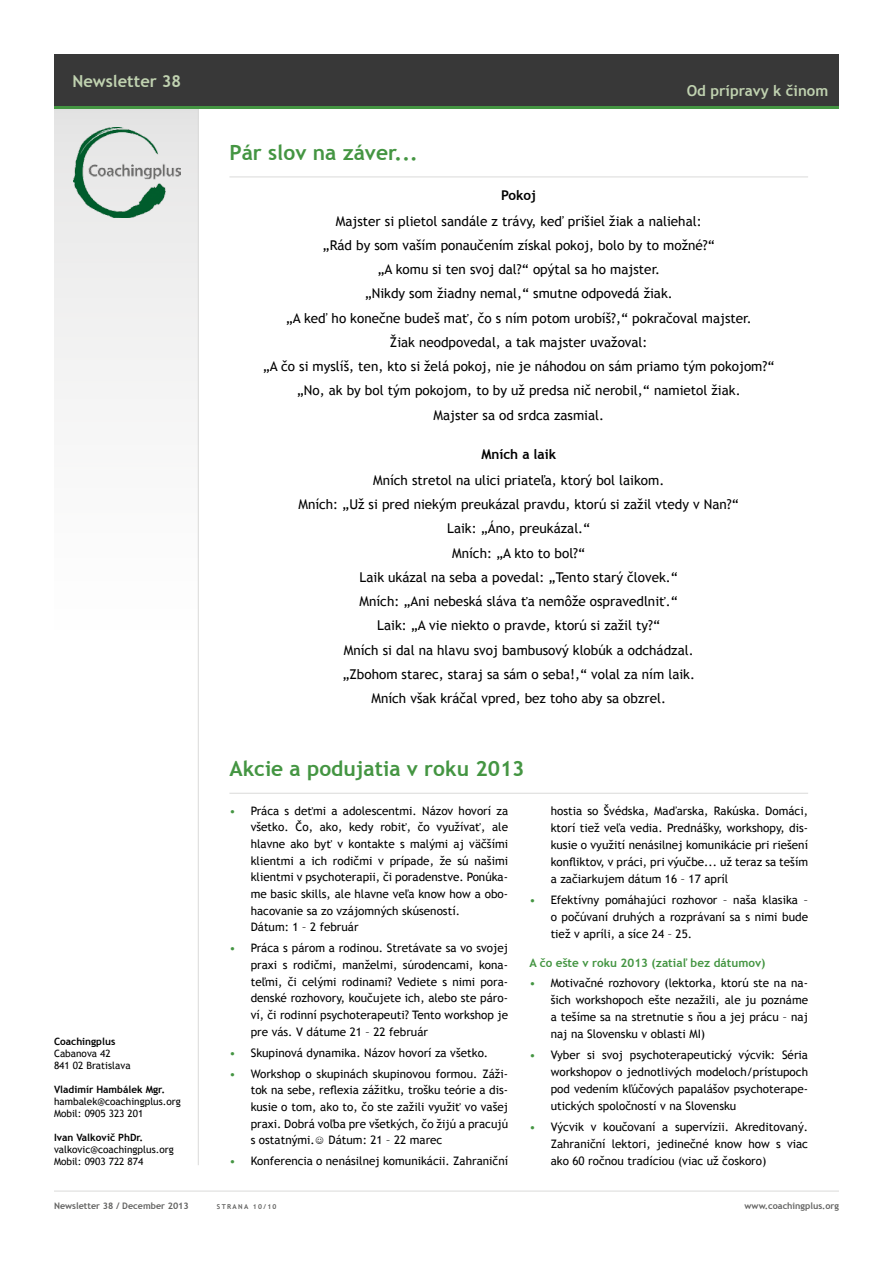
<style>
.page{position:relative;width:893px;height:1263px;background:#fff}
.page>*{position:absolute;margin:0;border:0;box-sizing:border-box;transform-origin:0 0}
.t1{font:700 21px "Trebuchet MS";color:#449542}
.t2{font:700 16.5px "Trebuchet MS";color:#c0d2b0}
.t3{font:700 15px "Trebuchet MS";color:#c0d2b0}
.t4{font:13.5px/24.3px "Trebuchet MS";color:#000;text-align:center}
.t5{font:700 13.5px "Trebuchet MS";color:#000}
.t6{font:11.7px/16.6px "Trebuchet MS";color:#000;text-align:justify}
.t7{font:700 11.7px "Trebuchet MS";color:#449542}
.t8{font:10.05px/12px "Trebuchet MS";color:#000}
.t9{font:700 10.05px "Trebuchet MS";color:#000}
.t10{font:700 9px "Trebuchet MS";color:#636362}
.t11{font:700 6.75px "Trebuchet MS";letter-spacing:.2em;color:#636362}
.s1{color:#449542}
</style>
<div class="page">
<div style="left:54px;top:106px;width:145px;height:525px;background:linear-gradient(to bottom,#e5e5e5,#fff)"></div>
<hr style="left:54px;top:1191px;width:785px;height:1px;background:#dadad9">
<hr style="left:198px;top:108px;width:1px;height:1057px;background:#dadad9">
<div style="left:54px;top:54px;width:785px;height:53px;background:#383838"></div>
<hr style="left:54px;top:106px;width:785px;height:3px;background:#449542">
<img style="left:74px;top:127px;width:106px;height:91px">
<hr style="left:229px;top:177px;width:579px;height:1px;background:#dadad9">
<hr style="left:229px;top:793px;width:579px;height:1px;background:#dadad9">
<h2 class="t2" style="left:72px;top:70px;width:110px">Newsletter 38</h2>
<p class="t9" style="left:54px;top:1035px;width:63px">Coachingplus</p>
<p class="t8" style="left:54px;top:1047px;width:78px">Cabanova 42<br>841 02 Bratislava</p>
<p class="t9" style="left:54px;top:1083px;width:113px">Vladimír Hambálek Mgr.</p>
<p class="t8" style="left:54px;top:1095px;width:128px">hambalek@coachingplus.org<br>Mobil: 0905 323 201</p>
<p class="t9" style="left:54px;top:1131px;width:91px">Ivan Valkovič PhDr.</p>
<p class="t8" style="left:54px;top:1144px;width:121px">valkovic@coachingplus.org<br>Mobil: 0903 722 874</p>
<h1 class="t1" style="left:229px;top:139px;width:190px">Pár slov na záver...</h1>
<p class="t3" style="left:687px;top:81px;width:143px">Od prípravy k činom</p>
<p class="t5" style="left:501px;top:186px;width:36px">Pokoj</p>
<p class="t4" style="left:263px;top:209px;width:513px">Majster si plietol sandále z trávy, keď prišiel žiak a naliehal:<br>„Rád by som vaším ponaučením získal pokoj, bolo by to možné?“<br>„A komu si ten svoj dal?“ opýtal sa ho majster.<br>„Nikdy som žiadny nemal,“ smutne odpovedá žiak.<br>„A keď ho konečne budeš mať, čo s ním potom urobíš?,“ pokračoval majster.<br>Žiak neodpovedal, a tak majster uvažoval:<br>„A čo si myslíš, ten, kto si želá pokoj, nie je náhodou on sám priamo tým pokojom?“ „No, ak by bol tým pokojom, to by už predsa nič nerobil,“ namietol žiak.<br>Majster sa od srdca zasmial.</p>
<p class="t5" style="left:481px;top:446px;width:76px">Mních a laik</p>
<p class="t4" style="left:298px;top:468px;width:442px">Mních stretol na ulici priateľa, ktorý bol laikom.<br>Mních: „Už si pred niekým preukázal pravdu, ktorú si zažil vtedy v Nan?“ Laik: „Áno, preukázal.“<br>Mních: „A kto to bol?“<br>Laik ukázal na seba a povedal: „Tento starý človek.“<br>Mních: „Ani nebeská sláva ťa nemôže ospravedlniť.“<br>Laik: „A vie niekto o pravde, ktorú si zažil ty?“<br>Mních si dal na hlavu svoj bambusový klobúk a odchádzal.<br>„Zbohom starec, staraj sa sám o seba!,“ volal za ním laik.<br>Mních však kráčal vpred, bez toho aby sa obzrel.</p>
<h1 class="t1" style="left:229px;top:755px;width:297px">Akcie a podujatia v roku 2013</h1>
<p class="t6" style="left:251px;top:802px;width:259px;text-align:left;text-indent:-21px"><span class="s1">•</span> Práca s deťmi a adolescentmi. Názov hovorí za všetko. Čo, ako, kedy robiť, čo využívať, ale hlavne ako byť v kontakte s malými aj väčšími klientmi a ich rodičmi v prípade, že sú našimi klientmi v psychoterapii, či poradenstve. Ponúka&shy;me basic skills, ale hlavne veľa know how a obo&shy;hacovanie sa zo vzájomných skúseností.<br>Dátum: 1 – 2 február</p>
<p class="t6" style="left:251px;top:940px;width:259px;text-indent:-21px"><span class="s1">•</span> Práca s párom a rodinou. Stretávate sa vo svojej praxi s rodičmi, manželmi, súrodencami, kona&shy;teľmi, či celými rodinami? Vediete s nimi pora&shy;denské rozhovory, koučujete ich, alebo ste páro&shy;ví, či rodinní psychoterapeuti? Tento workshop je pre vás. V dátume 21 – 22 február</p>
<p class="t6" style="left:229px;top:1044px;width:260px"><span class="s1">•</span> Skupinová dynamika. Názov hovorí za všetko.</p>
<p class="t6" style="left:251px;top:1065px;width:259px;text-indent:-21px"><span class="s1">•</span> Workshop o skupinách skupinovou formou. Záži&shy;tok na sebe, reflexia zážitku, trošku teórie a dis&shy;kusie o tom, ako to, čo ste zažili využiť vo vašej praxi. Dobrá voľba pre všetkých, čo žijú a pracujú s ostatnými.☺ Dátum: 21 – 22 marec</p>
<p class="t6" style="left:229px;top:1153px;width:280px"><span class="s1">•</span> Konferencia o nenásilnej komunikácii. Zahraniční</p>
<p class="t6" style="left:551px;top:802px;width:259px">hostia so Švédska, Maďarska, Rakúska. Domáci, ktorí tiež veľa vedia. Prednášky, workshopy, dis&shy;kusie o využití nenásilnej komunikácie pri riešení konfliktov, v práci, pri výučbe... už teraz sa teším a začiarkujem dátum 16 – 17 apríl</p>
<p class="t6" style="left:551px;top:891px;width:259px;text-indent:-21px"><span class="s1">•</span> Efektívny pomáhajúci rozhovor – naša klasika – o počúvaní druhých a rozprávaní sa s nimi bude tiež v apríli, a síce 24 – 25.</p>
<p class="t7" style="left:529px;top:956px;width:238px">A čo ešte v roku 2013 (zatiaľ bez dátumov)</p>
<p class="t6" style="left:551px;top:974px;width:259px;text-indent:-21px"><span class="s1">•</span> Motivačné rozhovory (lektorka, ktorú ste na na&shy;šich workshopoch ešte nezažili, ale ju poznáme a tešíme sa na stretnutie s ňou a jej prácu – naj naj na Slovensku v oblasti MI)</p>
<p class="t6" style="left:551px;top:1046px;width:259px;text-indent:-21px"><span class="s1">•</span> Vyber si svoj psychoterapeutický výcvik: Séria workshopov o jednotlivých modeloch/prístupoch pod vedením kľúčových papalášov psychoterape&shy;utických spoločností v na Slovensku</p>
<p class="t6" style="left:551px;top:1119px;width:259px;text-indent:-21px"><span class="s1">•</span> Výcvik v koučovaní a supervízii. Akreditovaný.<br>Zahraniční lektori, jedinečné know how s viac ako 60 ročnou tradíciou (viac už čoskoro)</p>
<p class="t10" style="left:54px;top:1200px;width:136px">Newsletter 38 / December 2013</p>
<p class="t11" style="left:217px;top:1202px;width:61px">strana 10/10</p>
<p class="t10" style="left:745px;top:1200px;width:96px">www.coachingplus.org</p>
</div>
